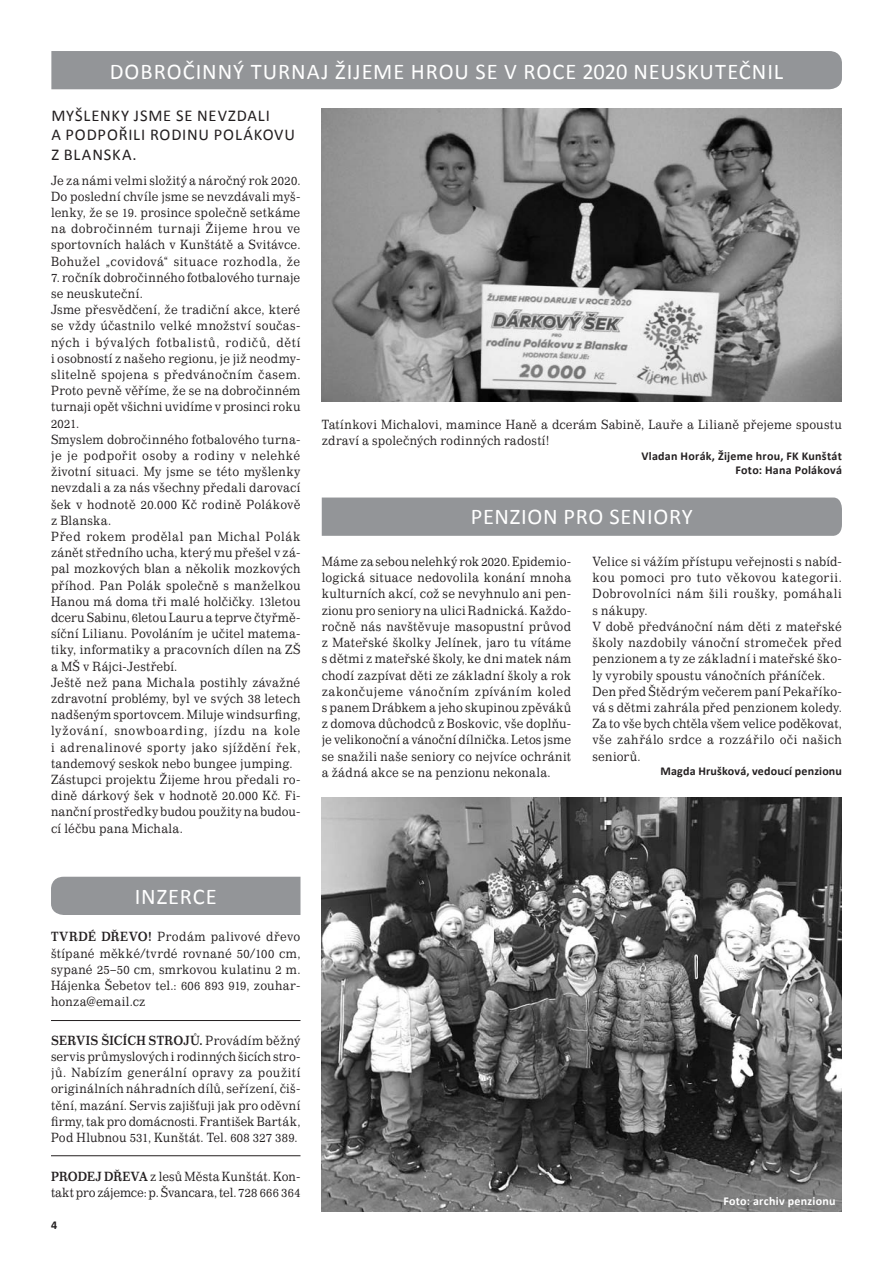
<style>
.page{position:relative;width:893px;height:1263px;background:#fff}
.page>*{position:absolute;margin:0;border:0;box-sizing:border-box;transform-origin:0 0}
.TITUL{font:22.5px "Calibri";letter-spacing:.04em;color:#fff}
.TITUL-2{font:16.5px/19.5px "Calibri";letter-spacing:.05em;color:#231f20}
.TEXT{font:12.75px/16.2px "Impressum CE";letter-spacing:.015em;color:#231f20;text-align:justify;scale:.88 1}
.PODPIS{font:700 12px "Calibri";letter-spacing:.02em;color:#231f20}
.TEXT-2{font:700 12px "Calibri";letter-spacing:.015em;color:#231f20}
.PODPIS-2{font:700 12px "Calibri";letter-spacing:.025em;color:#fff}
.s1{font-weight:700}
</style>
<div class="page">
<div style="left:51px;top:51px;width:791px;height:38px;background:#939598"></div>
<div style="left:322px;top:497px;width:520px;height:39px;background:#939598"></div>
<div style="left:51px;top:877px;width:249px;height:38px;background:#939598"></div>
<hr style="left:51px;top:1020px;width:249px;height:1px;background:#231f20">
<img style="left:322px;top:798px;width:520px;height:414px">
<img style="left:322px;top:108px;width:520px;height:294px">
<hr style="left:51px;top:1155px;width:249px;height:1px;background:#231f20">
<p class="TITUL" style="left:110px;top:57px;width:675px">DOBROČINNÝ TURNAJ ŽIJEME HROU SE V ROCE 2020 NEUSKUTEČNIL</p>
<p class="TITUL-2" style="left:51px;top:106px;width:220px">MYŠLENKY JSME SE NEVZDALI</p>
<p class="TITUL-2" style="left:51px;top:125px;width:245px">A PODPOŘILI RODINU POLÁKOVU<br>Z BLANSKA.</p>
<p class="TEXT" style="left:51px;top:172px;width:285px">Je za námi velmi složitý a náročný rok 2020.<br>Do poslední chvíle jsme se nevzdávali myš&shy;lenky, že se 19. prosince společně setkáme na dobročinném turnaji Žijeme hrou ve sportovních halách v Kunštátě a Svitávce.<br>Bohužel „covidová“ situace rozhodla, že</p>
<p class="TEXT" style="left:51px;top:269px;width:285px">7. ročník dobročinného fotbalového turnaje se neuskuteční.</p>
<p class="TEXT" style="left:51px;top:301px;width:285px">Jsme přesvědčení, že tradiční akce, které se vždy účastnilo velké množství součas&shy;ných i bývalých fotbalistů, rodičů, dětí i osobností z našeho regionu, je již neodmy&shy;slitelně spojena s předvánočním časem.<br>Proto pevně věříme, že se na dobročinném turnaji opět všichni uvidíme v prosinci roku 2021.</p>
<p class="TEXT" style="left:51px;top:431px;width:285px">Smyslem dobročinného fotbalového turna&shy;je je podpořit osoby a rodiny v nelehké životní situaci. My jsme se této myšlenky nevzdali a za nás všechny předali darovací šek v hodnotě 20.000 Kč rodině Polákově z Blanska.</p>
<p class="TEXT" style="left:51px;top:528px;width:285px">Před rokem prodělal pan Michal Polák zánět středního ucha, který mu přešel v zá&shy;pal mozkových blan a několik mozkových příhod. Pan Polák společně s manželkou Hanou má doma tři malé holčičky. 13letou dceru Sabinu, 6letou Lauru a teprve čtyřmě&shy;síční Lilianu. Povoláním je učitel matema&shy;tiky, informatiky a pracovních dílen na ZŠ a MŠ v Rájci-Jestřebí.</p>
<p class="TEXT" style="left:51px;top:674px;width:285px">Ještě než pana Michala postihly závažné zdravotní problémy, byl ve svých 38 letech nadšeným sportovcem. Miluje windsurfing, lyžování, snowboarding, jízdu na kole i adrenalinové sporty jako sjíždění řek, tandemový seskok nebo bungee jumping.</p>
<p class="TEXT" style="left:51px;top:771px;width:285px">Zástupci projektu Žijeme hrou předali ro&shy;dině dárkový šek v hodnotě 20.000 Kč. Fi&shy;nanční prostředky budou použity na budou&shy;cí léčbu pana Michala.</p>
<p class="TEXT" style="left:322px;top:416px;width:593px">Tatínkovi Michalovi, mamince Haně a dcerám Sabině, Lauře a Lilianě přejeme spoustu zdraví a společných rodinných radostí!</p>
<p class="PODPIS" style="left:641px;top:448px;width:202px">Vladan Horák, Žijeme hrou, FK Kunštát</p>
<p class="PODPIS" style="left:735px;top:462px;width:108px">Foto: Hana Poláková</p>
<p class="TITUL" style="left:471px;top:502px;width:223px">PENZION PRO SENIORY</p>
<p class="TEXT" style="left:592px;top:553px;width:285px">Velice si vážím přístupu veřejnosti s nabíd&shy;kou pomoci pro tuto věkovou kategorii.<br>Dobrovolníci nám šili roušky, pomáhali s nákupy.</p>
<p class="TEXT" style="left:592px;top:618px;width:285px">V době předvánoční nám děti z mateřské školy nazdobily vánoční stromeček před penzionem a ty ze základní i mateřské ško&shy;ly vyrobily spoustu vánočních přáníček.</p>
<p class="TEXT" style="left:592px;top:683px;width:285px">Den před Štědrým večerem paní Pekaříko&shy;vá s dětmi zahrála před penzionem koledy.</p>
<p class="TEXT" style="left:592px;top:715px;width:285px">Za to vše bych chtěla všem velice poděkovat, vše zahřálo srdce a rozzářilo oči našich seniorů.</p>
<p class="TEXT-2" style="left:660px;top:763px;width:183px">Magda Hrušková, vedoucí penzionu</p>
<p class="TEXT" style="left:322px;top:553px;width:285px">Máme za sebou nelehký rok 2020. Epidemio&shy;logická situace nedovolila konání mnoha kulturních akcí, což se nevyhnulo ani pen&shy;zionu pro seniory na ulici Radnická. Každo&shy;ročně nás navštěvuje masopustní průvod z Mateřské školky Jelínek, jaro tu vítáme s dětmi z mateřské školy, ke dni matek nám chodí zazpívat děti ze základní školy a rok zakončujeme vánočním zpíváním koled s panem Drábkem a jeho skupinou zpěváků z domova důchodců z Boskovic, vše doplňu&shy;je velikonoční a vánoční dílnička. Letos jsme se snažili naše seniory co nejvíce ochránit a žádná akce se na penzionu nekonala.</p>
<p class="TITUL" style="left:135px;top:882px;width:84px">INZERCE</p>
<p class="TEXT" style="left:51px;top:928px;width:285px"><span class="s1">TVRDÉ DŘEVO!</span> Prodám palivové dřevo štípané měkké/tvrdé rovnané 50/100 cm, sypané 25–50 cm, smrkovou kulatinu 2 m.<br>Hájenka Šebetov tel.: 606 893 919, zouhar&shy;honza@email.cz</p>
<p class="TEXT" style="left:51px;top:1032px;width:285px"><span class="s1">SERVIS ŠICÍCH STROJŮ.</span> Provádím běžný servis průmyslových i rodinných šicích stro&shy;jů. Nabízím generální opravy za použití originálních náhradních dílů, seřízení, čiš&shy;tění, mazání. Servis zajišťuji jak pro oděvní firmy, tak pro domácnosti. František Barták, Pod Hlubnou 531, Kunštát. Tel. 608 327 389.</p>
<p class="TEXT" style="left:51px;top:1168px;width:285px"><span class="s1">PRODEJ DŘEVA</span> z lesů Města Kunštát. Kon&shy;takt pro zájemce: p. Švancara, tel. 728 666 364</p>
<p class="PODPIS" style="left:51px;top:1218px;width:8px">4</p>
<p class="PODPIS-2" style="left:723px;top:1193px;width:114px">Foto: archiv penzionu</p>
</div>
